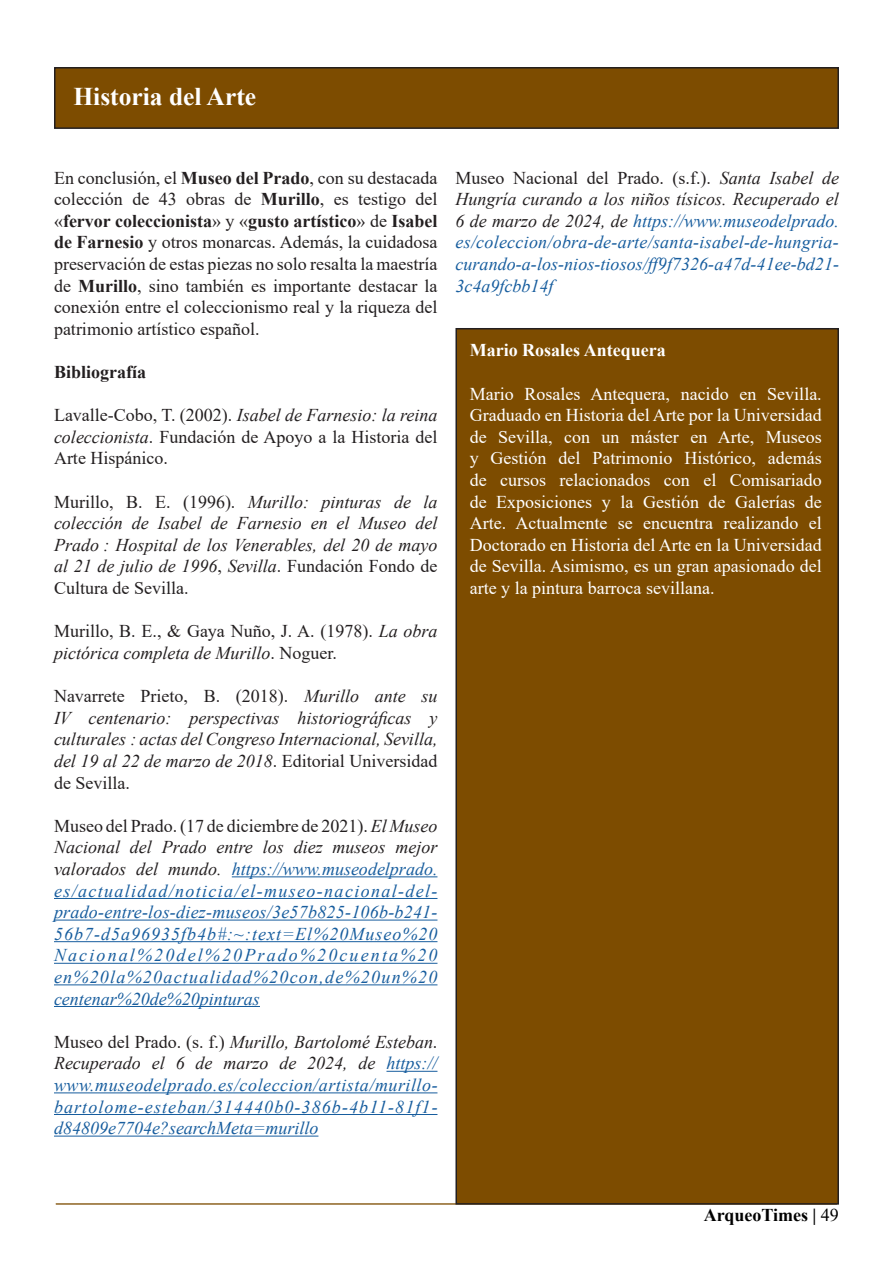
<style>
.page{position:relative;width:893px;height:1263px;background:#fff}
.page>*{position:absolute;margin:0;border:0;box-sizing:border-box;transform-origin:0 0}
.t1{font:700 25.5px "Times New Roman";color:#fff}
.t2{font:italic 18px/21.6px "Times New Roman";letter-spacing:.005em;color:#175d9e;text-align:justify}
.t3{font:18px/21.6px "Times New Roman";color:#231f20;text-align:justify}
.t4{font:18px/21.6px "Times New Roman";color:#fff;text-align:justify}
.t5{font:italic 18px/21.6px "Times New Roman";color:#231f20;text-align:justify}
.t6{font:700 18px "Times New Roman";color:#fff}
.t7{font:700 18px "Times New Roman";color:#000}
.t8{font:700 18px "Times New Roman";color:#231f20}
.s1{font-weight:700}
.s2{font-style:italic}
.s3{font-style:normal}
.s4{font-style:normal;color:#231f20}
.s5{color:#231f20}
.s6{font-weight:400}
</style>
<div class="page">
<svg style="left:55px;top:1203px;width:784px;height:2px"></svg>
<div style="left:456px;top:329px;width:382px;height:875px;background:#7d4c00"></div>
<div style="left:455px;top:328px;width:384px;height:876px;border:2px solid #231f20"></div>
<div style="left:55px;top:68px;width:783px;height:60px;background:#7d4c00"></div>
<div style="left:54px;top:67px;width:785px;height:62px;border:2px solid #231f20"></div>
<hr style="left:232px;top:876px;width:205px;height:1px;background:#175d9e">
<hr style="left:54px;top:898px;width:383px;height:1px;background:#175d9e">
<hr style="left:54px;top:920px;width:383px;height:1px;background:#175d9e">
<hr style="left:54px;top:941px;width:383px;height:1px;background:#175d9e">
<hr style="left:54px;top:963px;width:383px;height:1px;background:#175d9e">
<hr style="left:54px;top:984px;width:383px;height:1px;background:#175d9e">
<hr style="left:54px;top:1006px;width:206px;height:1px;background:#175d9e">
<hr style="left:386px;top:1071px;width:51px;height:1px;background:#175d9e">
<hr style="left:54px;top:1092px;width:383px;height:1px;background:#175d9e">
<hr style="left:54px;top:1114px;width:383px;height:1px;background:#175d9e">
<hr style="left:54px;top:1136px;width:264px;height:1px;background:#175d9e">
<p class="t1" style="left:73px;top:78px;width:184px">Historia del Arte</p>
<p class="t3" style="left:54px;top:166px;width:385px">En conclusión, el <span class="s1">Museo del Prado</span>, con su destacada colección de 43 obras de <span class="s1">Murillo</span>, es testigo del «<span class="s1">fervor coleccionista</span>» y «<span class="s1">gusto artístico</span>» de <span class="s1">Isabel de Farnesio</span> y otros monarcas. Además, la cuidadosa preservación de estas piezas no solo resalta la maestría de <span class="s1">Murillo</span>, sino también es importante destacar la conexión entre el coleccionismo real y la riqueza del patrimonio artístico español.</p>
<p class="t8" style="left:54px;top:359px;width:94px">Bibliografía</p>
<p class="t3" style="left:54px;top:404px;width:385px">Lavalle-Cobo, T. (2002). <span class="s2">Isabel de Farnesio: la reina coleccionista</span>. Fundación de Apoyo a la Historia del Arte Hispánico.</p>
<p class="t5" style="left:54px;top:490px;width:385px"><span class="s3">Murillo, B. E. (1996).</span> Murillo: pinturas de la colección de Isabel de Farnesio en el Museo del Prado : Hospital de los Venerables, del 20 de mayo al 21 de julio de 1996<span class="s3">,</span> Sevilla<span class="s3">. Fundación Fondo de Cultura de Sevilla.</span></p>
<p class="t3" style="left:54px;top:620px;width:385px">Murillo, B. E., &amp; Gaya Nuño, J. A. (1978). <span class="s2">La obra pictórica completa de Murillo</span>. Noguer.</p>
<p class="t5" style="left:54px;top:685px;width:385px"><span class="s3">Navarrete Prieto, B. (2018).</span> Murillo ante su IV centenario: perspectivas historiográficas y culturales : actas del Congreso Internacional, Sevilla, del 19 al 22 de marzo de 2018<span class="s3">. Editorial Universidad de Sevilla.</span></p>
<p class="t2" style="left:54px;top:814px;width:385px"><span class="s4">Museo del Prado. (17 de diciembre de 2021).</span> <span class="s5">El Museo Nacional del Prado entre los diez museos mejor valorados del mundo.</span> https://www.museodelprado. es/actualidad/noticia/el-museo-nacional-del&shy;prado-entre-los-diez-museos/3e57b825-106b-b241- 56b7-d5a96935fb4b#:~:text=El%20Museo%20<br>Nacional%20del%20Prado%20cuenta%20 en%20la%20actualidad%20con,de%20un%20 centenar%20de%20pinturas</p>
<p class="t2" style="left:54px;top:1030px;width:385px"><span class="s4">Museo del Prado. (s. f.)</span> <span class="s5">Murillo, Bartolomé Esteban</span><span class="s4">.<br></span><span class="s5">Recuperado el 6 de marzo de 2024, de</span> https:// www.museodelprado.es/coleccion/artista/murillo&shy;bartolome-esteban/314440b0-386b-4b11-81f1- d84809e7704e?searchMeta=murillo</p>
<p class="t2" style="left:455px;top:166px;width:385px"><span class="s4">Museo Nacional del Prado. (s.f.).</span> <span class="s5">Santa Isabel de Hungría curando a los niños tísicos. Recuperado el 6 de marzo de 2024, de</span> https://www.museodelprado. es/coleccion/obra-de-arte/santa-isabel-de-hungria&shy;curando-a-los-nios-tiosos/ff9f7326-a47d-41ee-bd21- 3c4a9fcbb14f</p>
<p class="t6" style="left:470px;top:337px;width:197px">Mario Rosales Antequera</p>
<p class="t4" style="left:470px;top:382px;width:354px">Mario Rosales Antequera, nacido en Sevilla.<br>Graduado en Historia del Arte por la Universidad de Sevilla, con un máster en Arte, Museos y Gestión del Patrimonio Histórico, además de cursos relacionados con el Comisariado de Exposiciones y la Gestión de Galerías de Arte. Actualmente se encuentra realizando el Doctorado en Historia del Arte en la Universidad de Sevilla. Asimismo, es un gran apasionado del arte y la pintura barroca sevillana.</p>
<p class="t7" style="left:704px;top:1202px;width:137px">ArqueoTimes | <span class="s6">49</span></p>
</div>
